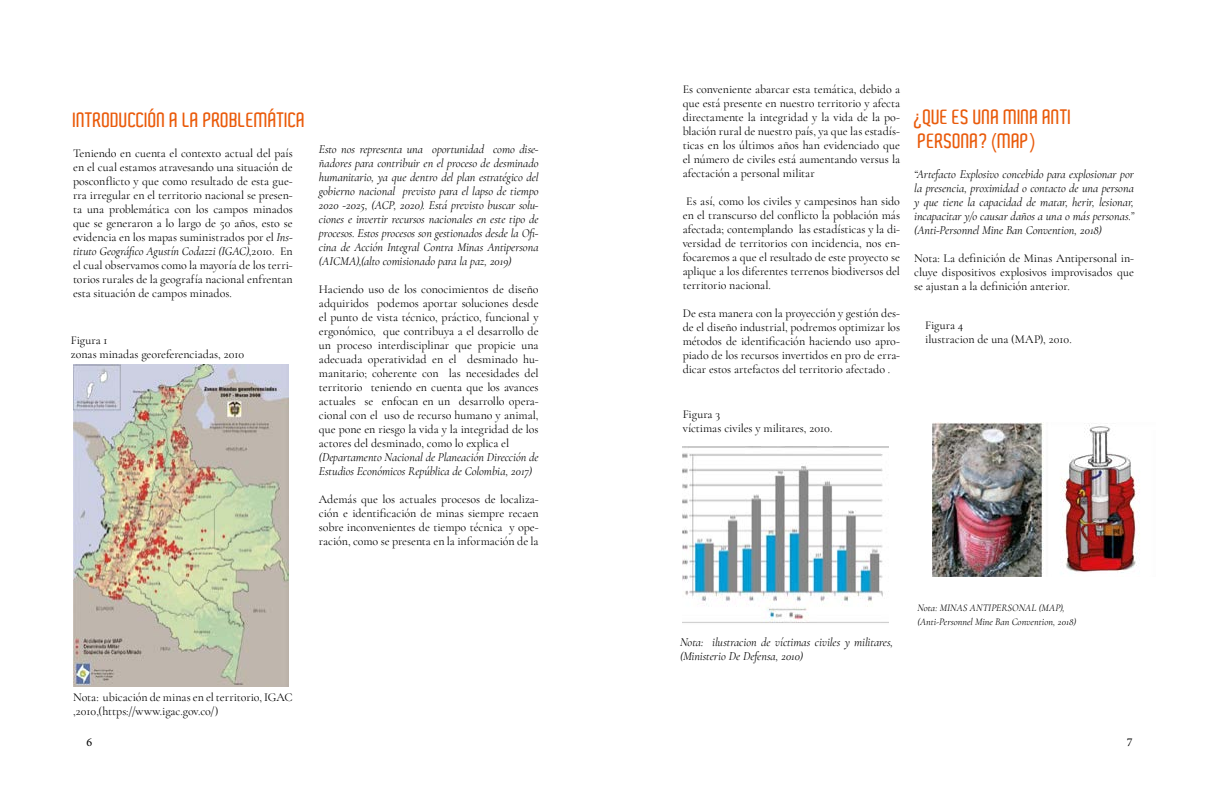
<style>
.page{position:relative;width:1219px;height:794px;background:#fff}
.page>*{position:absolute;margin:0;border:0;box-sizing:border-box;transform-origin:0 0}
.t1{font:600 20px/24px "Aldo";color:#e95b0c}
.t2{font:600 20px "Aldo";color:#ea5b0b}
.t3{font:12px/14px "Cormorant Garamond";letter-spacing:-.005em;color:#000;text-align:justify}
.t4{font:italic 12px/14px "Cormorant Garamond";color:#000;text-align:justify}
.t5{font:12px "Minion Pro";color:#000}
.t6{font:italic 10px/14px "Cormorant Garamond";letter-spacing:.005em;color:#000}
.s1{font-style:italic}
</style>
<div class="page">
<img style="left:73px;top:364px;width:215px;height:322px">
<img style="left:683px;top:446px;width:206px;height:177px">
<img style="left:932px;top:422px;width:208px;height:154px">
<h1 class="t2" style="left:73px;top:109px;width:234px">INTRODUCCIÓN A LA PROBLEMÁTICA</h1>
<p class="t3" style="left:73px;top:146px;width:221px">Teniendo en cuenta el contexto actual del país en el cual estamos atravesando una situación de posconflicto y que como resultado de esta gue&shy;rra irregular en el territorio nacional se presen&shy;ta una problemática con los campos minados que se generaron a lo largo de 50 años, esto se evidencia en los mapas suministrados por el <span class="s1">Ins&shy;tituto Geográfico Agustín Codazzi (IGAC)</span>,2010. En el cual observamos como la mayoría de los terri&shy;torios rurales de la geografía nacional enfrentan esta situación de campos minados.</p>
<p class="t4" style="left:319px;top:142px;width:221px">Esto nos representa una oportunidad como dise&shy;ñadores para contribuir en el proceso de desminado humanitario, ya que dentro del plan estratégico del gobierno nacional previsto para el lapso de tiempo 2020 -2025, (ACP, 2020). Está previsto buscar solu&shy;ciones e invertir recursos nacionales en este tipo de procesos. Estos procesos son gestionados desde la Ofi&shy;cina de Acción Integral Contra Minas Antipersona (AICMA),(alto comisionado para la paz, 2019)</p>
<p class="t3" style="left:319px;top:282px;width:221px">Haciendo uso de los conocimientos de diseño adquiridos podemos aportar soluciones desde el punto de vista técnico, práctico, funcional y ergonómico, que contribuya a el desarrollo de un proceso interdisciplinar que propicie una adecuada operatividad en el desminado hu&shy;manitario; coherente con las necesidades del territorio teniendo en cuenta que los avances actuales se enfocan en un desarrollo opera&shy;cional con el uso de recurso humano y animal, que pone en riesgo la vida y la integridad de los actores del desminado, como lo explica el</p>
<p class="t4" style="left:319px;top:450px;width:221px">(Departamento Nacional de Planeación Dirección de<br>Estudios Económicos República de Colombia, 2017)</p>
<p class="t3" style="left:319px;top:492px;width:221px">Además que los actuales procesos de localiza&shy;ción e identificación de minas siempre recaen sobre inconvenientes de tiempo técnica y ope&shy;ración, como se presenta en la información de la</p>
<p class="t3" style="left:71px;top:333px;width:175px">Figura 1<br>zonas minadas georeferenciadas, 2010</p>
<p class="t3" style="left:73px;top:690px;width:221px">Nota: ubicación de minas en el territorio, IGAC ,2010,(https://www.igac.gov.co/)</p>
<p class="t3" style="left:683px;top:82px;width:219px">Es conveniente abarcar esta temática, debido a que está presente en nuestro territorio y afecta directamente la integridad y la vida de la po&shy;blación rural de nuestro país, ya que las estadís&shy;ticas en los últimos años han evidenciado que el número de civiles está aumentando versus la afectación a personal militar</p>
<p class="t3" style="left:683px;top:194px;width:219px">Es así, como los civiles y campesinos han sido en el transcurso del conflicto la población más afectada; contemplando las estadísticas y la di&shy;versidad de territorios con incidencia, nos en&shy;focaremos a que el resultado de este proyecto se aplique a los diferentes terrenos biodiversos del territorio nacional.</p>
<p class="t3" style="left:683px;top:306px;width:219px">De esta manera con la proyección y gestión des&shy;de el diseño industrial, podremos optimizar los métodos de identificación haciendo uso apro&shy;piado de los recursos invertidos en pro de erra&shy;dicar estos artefactos del territorio afectado .</p>
<p class="t3" style="left:683px;top:407px;width:151px">Figura 3<br>víctimas civiles y militares, 2010.</p>
<h1 class="t1" style="left:914px;top:105px;width:159px">¿QUE ES UNA MINA ANTI<br>PERSONA? (MAP)</h1>
<p class="t4" style="left:914px;top:167px;width:221px">“Artefacto Explosivo concebido para explosionar por la presencia, proximidad o contacto de una persona y que tiene la capacidad de matar, herir, lesionar, incapacitar y/o causar daños a una o más personas.” (Anti-Personnel Mine Ban Convention, 2018)</p>
<p class="t3" style="left:914px;top:251px;width:221px">Nota: La definición de Minas Antipersonal in&shy;cluye dispositivos explosivos improvisados que se ajustan a la definición anterior.</p>
<p class="t3" style="left:925px;top:318px;width:148px">Figura 4<br>ilustracion de una (MAP), 2010.</p>
<p class="t4" style="left:680px;top:635px;width:215px">Nota: ilustracion de víctimas civiles y militares, (Ministerio De Defensa, 2010)</p>
<p class="t6" style="left:917px;top:600px;width:160px">Nota: MINAS ANTIPERSONAL (MAP), (Anti-Personnel Mine Ban Convention, 2018)</p>
<p class="t5" style="left:87px;top:733px;width:7px">6</p>
<p class="t5" style="left:1127px;top:733px;width:7px">7</p>
</div>
